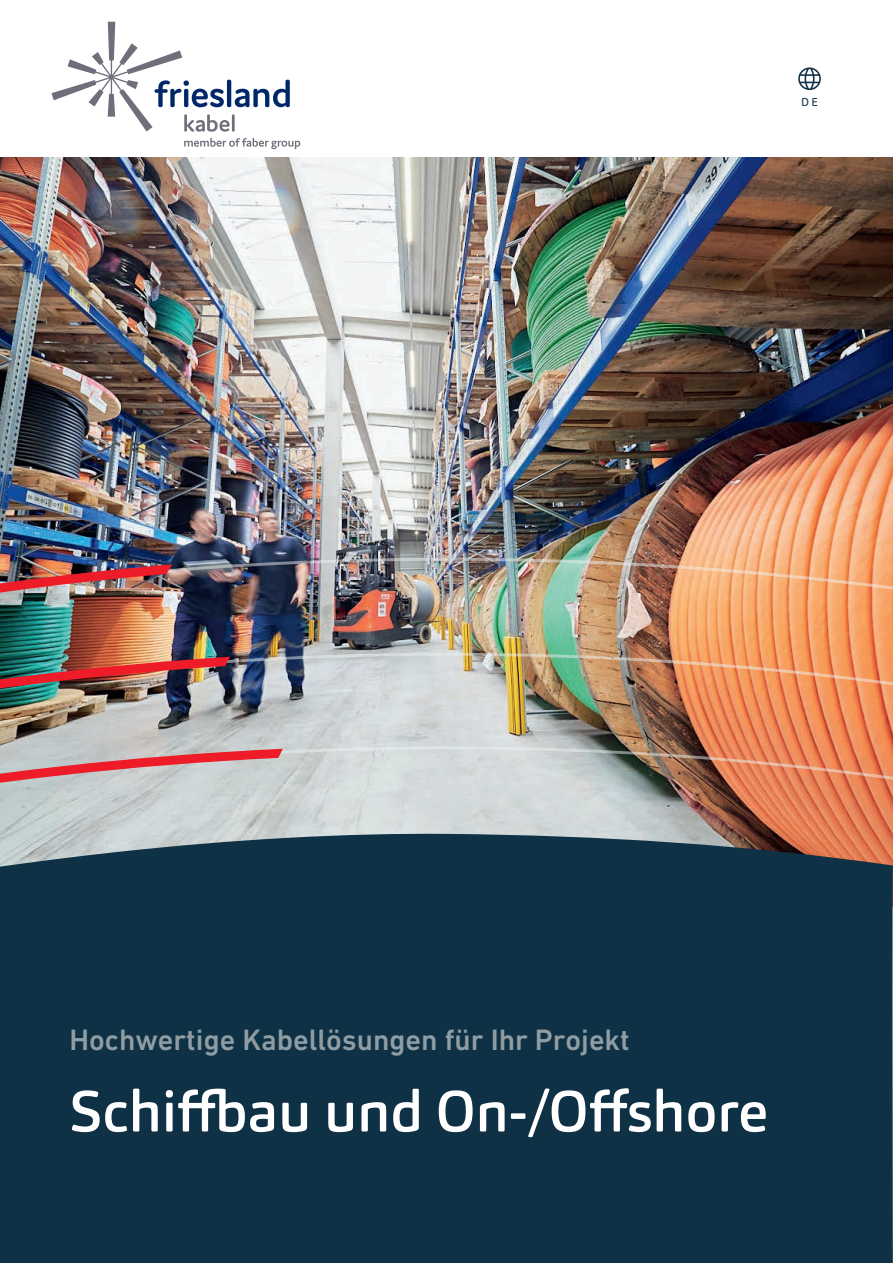
<style>
.page{position:relative;width:893px;height:1263px;background:#fff}
.page>*{position:absolute;margin:0;border:0;box-sizing:border-box;transform-origin:0 0}
.t1{font:500 57px "Carnas";color:#fff}
.t2{font:500 30px "DIN Next W1 G";color:#909ea3}
.t3{font:11.4px "Carnas";color:#0f3146}
</style>
<div class="page">
<img style="left:1px;top:157px;width:892px;height:673px">
<img style="left:0;top:157px;width:1px;height:977px">
<svg style="left:798px;top:67px;width:23px;height:23px"></svg>
<div style="left:0;top:830px;width:893px;height:433px;background:#0f3146"></div>
<img style="left:0;top:558px;width:893px;height:247px">
<img style="left:0;top:564px;width:283px;height:243px">
<svg style="left:51px;top:22px;width:239px;height:110px"></svg>
<svg style="left:184px;top:138px;width:116px;height:11px"></svg>
<p class="t3" style="left:801px;top:95px;width:18px">DE</p>
<p class="t2" style="left:70px;top:1022px;width:562px">Hochwertige Kabellösungen für Ihr Projekt</p>
<h1 class="t1" style="left:70px;top:1075px;width:700px">Schiffbau und On-/Offshore</h1>
</div>
